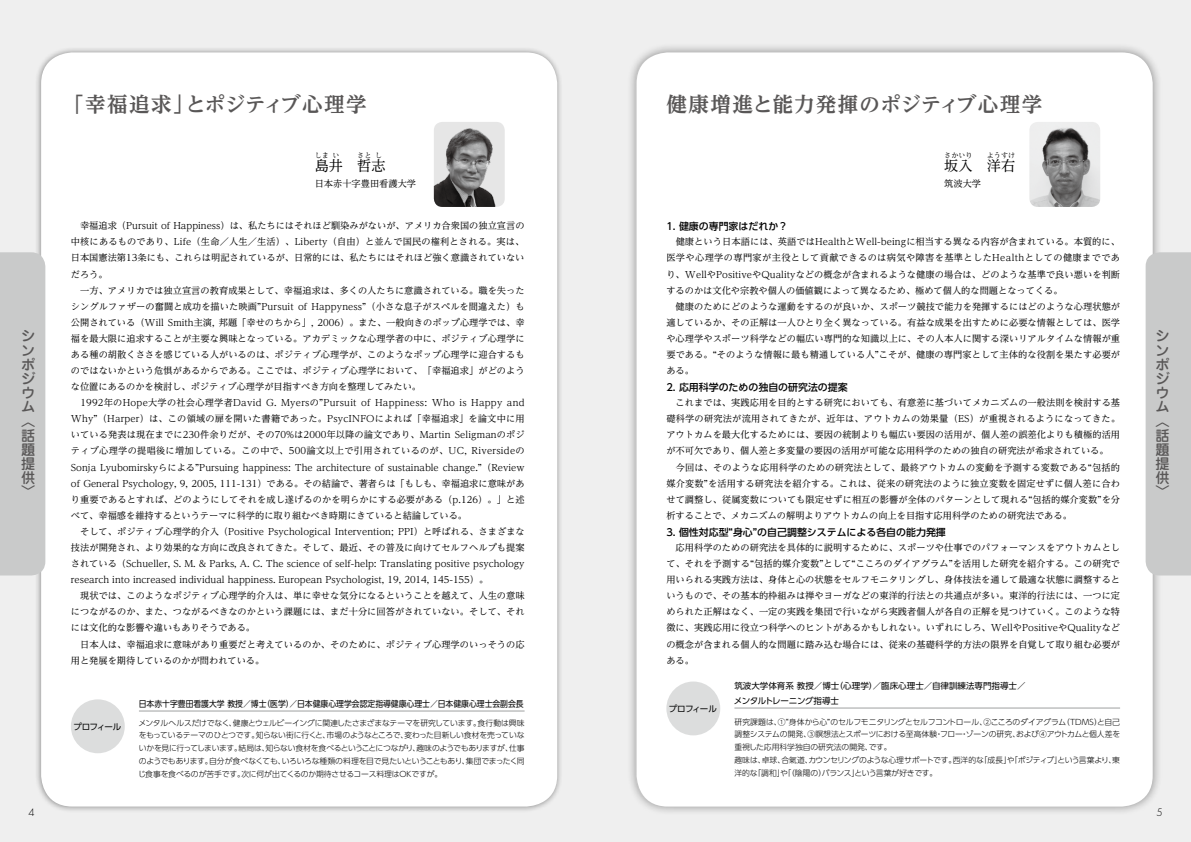
<style>
.page{position:relative;width:1191px;height:842px;background:#fff}
.page>*{position:absolute;margin:0;border:0;box-sizing:border-box;transform-origin:0 0}
.t1{font:700 20.6px "UD Reimin Pr 6 N";letter-spacing:.055em;color:#595757}
.t2{font:500 14.2px/14.2px "Jun 34 Pro";color:#595757;text-align:justify}
.t3{font:14.2px "UD Reimin Pr 6 N";color:#000}
.t4{font:500 9.9px "UD Shin Go Pr 6 N";color:#000}
.t5{font:300 9.9px "Futura Std";color:#000}
.t6{font:9.2px/16.1px "UD Reimin Pr 6 N";letter-spacing:.005em;color:#000}
.t7{font:8.5px/14.9px "UD Shin Go Pr 6 N";color:#000}
.t8{font:8.5px "UD Shin Go Pr 6 N";color:#000;scale:.92 1}
.t9{font:300 7.8px/12.8px "UD Shin Go Pr 6 N";letter-spacing:-.02em;color:#000;text-align:justify}
.t10{font:7.1px "UD Reimin Pr 6 N";color:#000}
</style>
<div class="page">
<div style="left:0;top:0;width:595px;height:842px;background:#efefef"></div>
<div style="left:595px;top:0;width:596px;height:842px;background:#efefef"></div>
<div style="left:627px;top:43px;width:535px;height:773px;background:#000;opacity:.4"></div>
<div style="left:35px;top:46px;width:528px;height:767px;background:#000;opacity:.4"></div>
<div style="left:41px;top:52px;width:516px;height:754px;background:#fff;border-radius:31px"></div>
<div style="left:635px;top:52px;width:516px;height:754px;background:#fff;border-radius:31px"></div>
<div style="left:1145px;top:252px;width:46px;height:323px;background:#c9caca"></div>
<div style="left:0;top:252px;width:45px;height:323px;background:#c9caca"></div>
<hr style="left:139px;top:711px;width:385px;height:1px;background:#9fa0a0">
<hr style="left:734px;top:708px;width:386px;height:1px;background:#9fa0a0">
<div style="left:71px;top:699px;width:54px;height:54px;background:#dcdddd;border-radius:50%"></div>
<div style="left:666px;top:681px;width:54px;height:54px;background:#dcdddd;border-radius:50%"></div>
<img style="left:1029px;top:122px;width:71px;height:85px">
<img style="left:434px;top:122px;width:71px;height:85px">
<h1 class="t1" style="left:63px;top:87px;width:305px">「幸福追求」とポジティブ心理学</h1>
<h1 class="t1" style="left:666px;top:87px;width:377px">健康増進と能力発揮のポジティブ心理学</h1>
<p class="t10" style="left:357px;top:149px;width:16px">さと</p>
<p class="t10" style="left:375px;top:149px;width:9px">し</p>
<p class="t6" style="left:315px;top:176px;width:103px">日本赤十字豊田看護大学</p>
<p class="t10" style="left:315px;top:149px;width:16px">しま</p>
<p class="t10" style="left:332px;top:149px;width:9px">い</p>
<h2 class="t3" style="left:315px;top:154px;width:30px">島井</h2>
<h2 class="t3" style="left:357px;top:154px;width:30px">哲志</h2>
<p class="t10" style="left:944px;top:149px;width:30px">さかいり</p>
<h2 class="t3" style="left:944px;top:154px;width:30px">坂入</h2>
<p class="t10" style="left:986px;top:149px;width:30px">ようすけ</p>
<h2 class="t3" style="left:986px;top:154px;width:30px">洋右</h2>
<p class="t6" style="left:944px;top:176px;width:38px">筑波大学</p>
<p class="t6" style="left:71px;top:217px;width:455px">　幸福追求（Pursuit of Happiness）は、私たちにはそれほど馴染みがないが、アメリカ合衆国の独立宣言の中核にあるものであり、Life（生命／人生／生活）、Liberty（自由）と並んで国民の権利とされる。実は、日本国憲法第13条にも、これらは明記されているが、日常的には、私たちにはそれほど強く意識されていないだろう。<br>　一方、アメリカでは独立宣言の教育成果として、幸福追求は、多くの人たちに意識されている。職を失ったシングルファザーの奮闘と成功を描いた映画”Pursuit of Happyness”（小さな息子がスペルを間違えた）も公開されている（Will Smith主演, 邦題「幸せのちから」, 2006）。また、一般向きのポップ心理学では、幸福を最大限に追求することが主要な興味となっている。アカデミックな心理学者の中に、ポジティブ心理学にある種の胡散くささを感じている人がいるのは、ポジティブ心理学が、このようなポップ心理学に迎合するものではないかという危惧があるからである。ここでは、ポジティブ心理学において、「幸福追求」がどのような位置にあるのかを検討し、ポジティブ心理学が目指すべき方向を整理してみたい。<br>　1992年のHope大学の社会心理学者David G. Myersの”Pursuit of Happiness: Who is Happy and Why”（Harper）は、この領域の扉を開いた書籍であった。PsycINFOによれば「幸福追求」を論文中に用いている発表は現在までに230件余りだが、その70%は2000年以降の論文であり、Martin Seligmanのポジティブ心理学の提唱後に増加している。この中で、500論文以上で引用されているのが、UC, RiversideのSonja Lyubomirskyらによる”Pursuing happiness: The architecture of sustainable change.”（Review of General Psychology, 9, 2005, 111-131）である。その結論で、著者らは「もしも、幸福追求に意味があり重要であるとすれば、どのようにしてそれを成し遂げるのかを明らかにする必要がある（p.126）。」と述べて、幸福感を維持するというテーマに科学的に取り組むべき時期にきていると結論している。<br>　そして、ポジティブ心理学的介入（Positive Psychological Intervention; PPI）と呼ばれる、さまざまな技法が開発され、より効果的な方向に改良されてきた。そして、最近、その普及に向けてセルフヘルプも提案されている（Schueller, S. M. &amp; Parks, A. C. The science of self-help: Translating positive psychology research into increased individual happiness. European Psychologist, 19, 2014, 145-155）。<br>　現状では、このようなポジティブ心理学的介入は、単に幸せな気分になるということを越えて、人生の意味につながるのか、また、つながるべきなのかという課題には、まだ十分に回答がされていない。そして、それには文化的な影響や違いもありそうである。<br>　日本人は、幸福追求に意味があり重要だと考えているのか、そのために、ポジティブ心理学のいっそうの応用と発展を期待しているのかが問われている。</p>
<p class="t4" style="left:666px;top:218px;width:123px">1. 健康の専門家はだれか？</p>
<p class="t6" style="left:666px;top:233px;width:455px">　健康という日本語には、英語ではHealthとWell-beingに相当する異なる内容が含まれている。本質的に、医学や心理学の専門家が主役として貢献できるのは病気や障害を基準としたHealthとしての健康までであり、WellやPositiveやQualityなどの概念が含まれるような健康の場合は、どのような基準で良い悪いを判断するのかは文化や宗教や個人の価値観によって異なるため、極めて個人的な問題となってくる。<br>　健康のためにどのような運動をするのが良いか、スポーツ競技で能力を発揮するにはどのような心理状態が適しているか、その正解は一人ひとり全く異なっている。有益な成果を出すために必要な情報としては、医学や心理学やスポーツ科学などの幅広い専門的な知識以上に、その人本人に関する深いリアルタイムな情報が重要である。“そのような情報に最も精通している人”こそが、健康の専門家として主体的な役割を果たす必要がある。</p>
<p class="t4" style="left:666px;top:379px;width:183px">2. 応用科学のための独自の研究法の提案</p>
<p class="t6" style="left:666px;top:394px;width:455px">　これまでは、実践応用を目的とする研究においても、有意差に基づいてメカニズムの一般法則を検討する基礎科学の研究法が流用されてきたが、近年は、アウトカムの効果量（ES）が重視されるようになってきた。アウトカムを最大化するためには、要因の統制よりも幅広い要因の活用が、個人差の誤差化よりも積極的活用が不可欠であり、個人差と多変量の要因の活用が可能な応用科学のための独自の研究法が希求されている。　今回は、そのような応用科学のための研究法として、最終アウトカムの変動を予測する変数である“包括的媒介変数”を活用する研究法を紹介する。これは、従来の研究法のように独立変数を固定せずに個人差に合わせて調整し、従属変数についても限定せずに相互の影響が全体のパターンとして現れる“包括的媒介変数”を分析することで、メカニズムの解明よりアウトカムの向上を目指す応用科学のための研究法である。</p>
<p class="t4" style="left:666px;top:524px;width:281px">3. 個性対応型“身心”の自己調整システムによる各自の能力発揮</p>
<p class="t6" style="left:666px;top:539px;width:455px;text-align:justify">　応用科学のための研究法を具体的に説明するために、スポーツや仕事でのパフォーマンスをアウトカムとして、それを予測する“包括的媒介変数”として“こころのダイアグラム”を活用した研究を紹介する。この研究で用いられる実践方法は、身体と心の状態をセルフモニタリングし、身体技法を通して最適な状態に調整するというもので、その基本的枠組みは禅やヨーガなどの東洋的行法との共通点が多い。東洋的行法には、一つに定められた正解はなく、一定の実践を集団で行いながら実践者個人が各自の正解を見つけていく。このような特徴に、実践応用に役立つ科学へのヒントがあるかもしれない。いずれにしろ、WellやPositiveやQualityなどの概念が含まれる個人的な問題に踏み込む場合には、従来の基礎科学的方法の限界を自覚して取り組む必要がある。</p>
<h2 class="t2" style="left:21px;top:327px;width:16px">シンポジウム〈話題提供〉</h2>
<h2 class="t2" style="left:1155px;top:327px;width:16px">シンポジウム〈話題提供〉</h2>
<p class="t7" style="left:73px;top:719px;width:49px">プロフィール</p>
<p class="t8" style="left:139px;top:697px;width:420px">日本赤十字豊田看護大学 教授／博士（医学）／日本健康心理学会認定指導健康心理士／日本健康心理士会副会長</p>
<p class="t7" style="left:669px;top:701px;width:49px">プロフィール</p>
<p class="t7" style="left:734px;top:678px;width:293px">筑波大学体育系 教授／博士（心理学）／臨床心理士／自律訓練法専門指導士／メンタルトレーニング指導士</p>
<p class="t9" style="left:138px;top:716px;width:388px">メンタルヘルスだけでなく、健康とウェルビーイングに関連したさまざまなテーマを研究しています。食行動は興味をもっているテーマのひとつです。知らない街に行くと、市場のようなところで、変わった目新しい食材を売っていないかを見に行ってしまいます。結局は、知らない食材を食べるということにつながり、趣味のようでもありますが、仕事のようでもあります。自分が食べなくても、いろいろな種類の料理を目で見たいということもあり、集団でまったく同じ食事を食べるのが苦手です。次に何が出てくるのか期待させるコース料理はOKですが。</p>
<p class="t9" style="left:734px;top:715px;width:387px;text-align:left">研究課題は、①“身体から心”のセルフモニタリングとセルフコントロール、②こころのダイアグラム（TDMS）と自己調整システムの開発、③瞑想法とスポーツにおける至高体験・フロー・ゾーンの研究、および④アウトカムと個人差を重視した応用科学独自の研究法の開発、です。<br>趣味は、卓球、合氣道、カウンセリングのような心理サポートです。西洋的な「成長」や「ポジティブ」という言葉より、東洋的な「調和」や「（陰陽の）バランス」という言葉が好きです。</p>
<p class="t5" style="left:28px;top:806px;width:8px">4</p>
<p class="t5" style="left:1156px;top:806px;width:8px">5</p>
</div>
